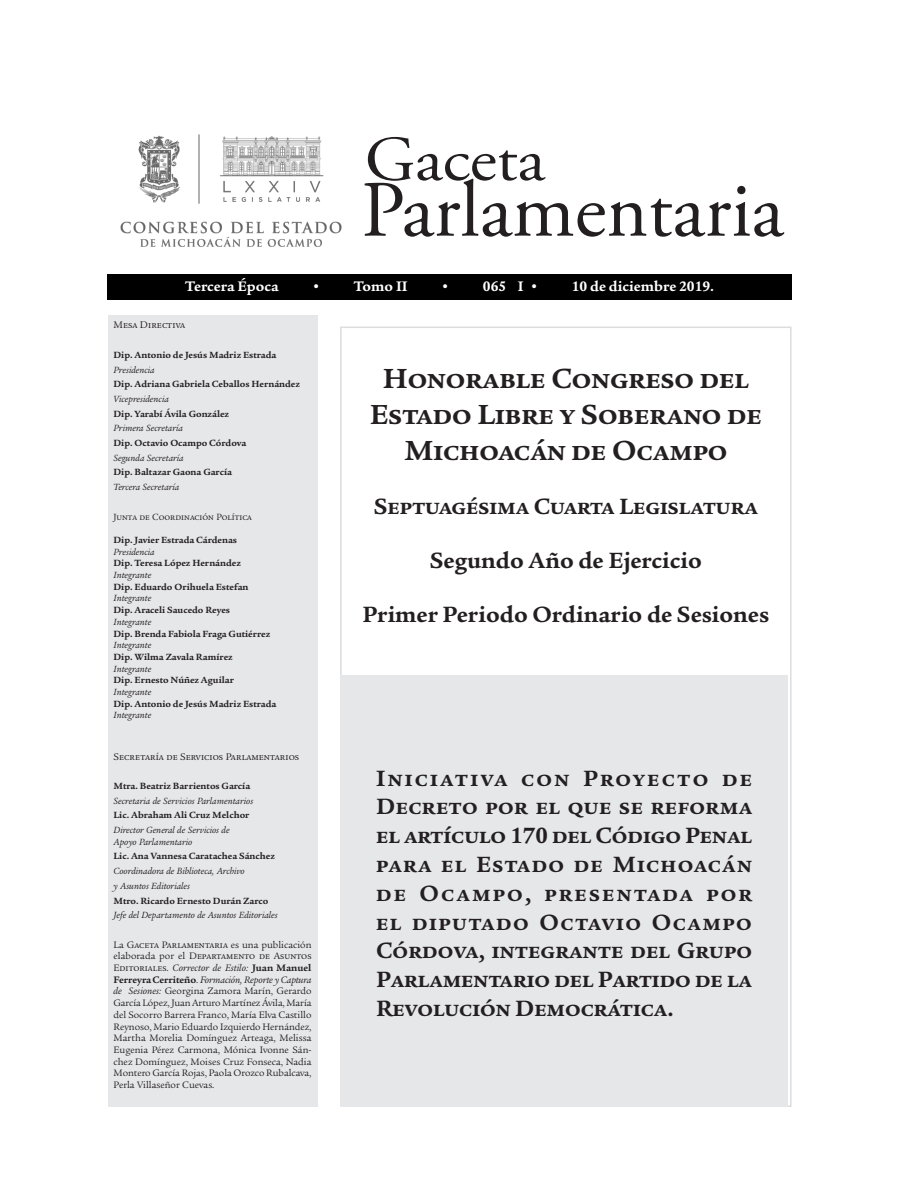
<style>
.page{position:relative;width:918px;height:1188px;background:#fff}
.page>*{position:absolute;margin:0;border:0;box-sizing:border-box;transform-origin:0 0}
.cbz{font:700 30px/36px "Legacy Serif ITC Std";color:#231f20;text-align:center}
.cbz-2{font:700 24px/28.8px "Legacy Serif ITC Std";color:#231f20;text-align:justify}
.t1{font:700 15px "Legacy Serif ITC Std";color:#fff}
.t2{font:10.5px "Legacy Serif ITC Std";color:#231f20}
.t3{font:10.2px/11.7px "Legacy Serif ITC Std";letter-spacing:-.005em;color:#231f20;text-align:justify}
.t4{font:700 9.75px "Legacy Serif ITC Std";color:#231f20}
.t5{font:italic 9.75px/11.7px "Legacy Serif ITC Std";color:#231f20}
.t6{font:9.75px "Legacy Serif ITC Std";color:#231f20}
.s1{font-style:italic}
.s2{font-weight:700}
</style>
<div class="page">
<div style="left:108px;top:274px;width:684px;height:25px;background:#000"></div>
<svg style="left:364px;top:137px;width:420px;height:100px"></svg>
<div style="left:108px;top:315px;width:210px;height:792px;background:#e6e7e9"></div>
<div style="left:340px;top:675px;width:448px;height:432px;background:#e6e7e9"></div>
<img style="left:120px;top:134px;width:222px;height:113px">
<p class="t1" style="left:185px;top:277px;width:95px">Tercera Época</p>
<p class="t1" style="left:311px;top:277px;width:11px">•</p>
<p class="t1" style="left:354px;top:277px;width:55px">Tomo II</p>
<p class="t1" style="left:441px;top:277px;width:11px">•</p>
<p class="t1" style="left:483px;top:277px;width:57px">065 I •</p>
<p class="t1" style="left:572px;top:277px;width:144px">10 de diciembre 2019.</p>
<p class="t2" style="left:114px;top:319px;width:73px">Mesa Directiva</p>
<p class="t4" style="left:114px;top:349px;width:165px">Dip. Antonio de Jesús Madriz Estrada</p>
<p class="t5" style="left:114px;top:364px;width:43px">Presidencia</p>
<p class="t4" style="left:114px;top:378px;width:188px">Dip. Adriana Gabriela Ceballos Hernández</p>
<p class="t5" style="left:114px;top:393px;width:57px">Vicepresidencia</p>
<p class="t4" style="left:114px;top:408px;width:117px">Dip. Yarabí Ávila González</p>
<p class="t5" style="left:114px;top:423px;width:71px">Primera Secretaría</p>
<p class="t4" style="left:114px;top:437px;width:134px">Dip. Octavio Ocampo Córdova</p>
<p class="t5" style="left:114px;top:452px;width:72px">Segunda Secretaría</p>
<p class="t4" style="left:114px;top:467px;width:120px">Dip. Baltazar Gaona García</p>
<p class="t5" style="left:114px;top:481px;width:67px">Tercera Secretaría</p>
<p class="t6" style="left:114px;top:511px;width:140px">Junta de Coordinación Política</p>
<p class="t4" style="left:114px;top:534px;width:125px">Dip. Javier Estrada Cárdenas</p>
<p class="t5" style="left:114px;top:546px;width:43px">Presidencia</p>
<p class="t4" style="left:114px;top:558px;width:129px">Dip. Teresa López Hernández</p>
<p class="t5" style="left:114px;top:569px;width:39px">Integrante</p>
<p class="t4" style="left:114px;top:581px;width:136px">Dip. Eduardo Orihuela Estefan</p>
<p class="t5" style="left:114px;top:593px;width:39px">Integrante</p>
<p class="t4" style="left:114px;top:604px;width:118px">Dip. Araceli Saucedo Reyes</p>
<p class="t5" style="left:114px;top:616px;width:39px">Integrante</p>
<p class="t4" style="left:114px;top:628px;width:158px">Dip. Brenda Fabiola Fraga Gutiérrez</p>
<p class="t5" style="left:114px;top:639px;width:39px">Integrante</p>
<p class="t4" style="left:114px;top:651px;width:121px">Dip. Wilma Zavala Ramírez</p>
<p class="t5" style="left:114px;top:663px;width:39px">Integrante</p>
<p class="t4" style="left:114px;top:675px;width:122px">Dip. Ernesto Núñez Aguilar</p>
<p class="t5" style="left:114px;top:686px;width:39px">Integrante</p>
<p class="t4" style="left:114px;top:698px;width:165px">Dip. Antonio de Jesús Madriz Estrada</p>
<p class="t5" style="left:114px;top:710px;width:39px">Integrante</p>
<p class="t2" style="left:114px;top:750px;width:187px">Secretaría de Servicios Parlamentarios</p>
<p class="t4" style="left:114px;top:780px;width:138px">Mtra. Beatriz Barrientos García</p>
<p class="t5" style="left:114px;top:795px;width:141px">Secretaria de Servicios Parlamentarios</p>
<p class="t4" style="left:114px;top:810px;width:137px">Lic. Abraham Ali Cruz Melchor</p>
<p class="t5" style="left:114px;top:824px;width:118px">Director General de Servicios de<br>Apoyo Parlamentario</p>
<p class="t4" style="left:114px;top:851px;width:163px">Lic. Ana Vannesa Caratachea Sánchez</p>
<p class="t5" style="left:114px;top:865px;width:133px">Coordinadora de Biblioteca, Archivo</p>
<p class="t5" style="left:114px;top:880px;width:78px">y Asuntos Editoriales</p>
<p class="t4" style="left:114px;top:895px;width:156px">Mtro. Ricardo Ernesto Durán Zarco</p>
<p class="t5" style="left:114px;top:909px;width:166px">Jefe del Departamento de Asuntos Editoriales</p>
<p class="t3" style="left:114px;top:939px;width:200px">La Gaceta Parlamentaria es una publicación elaborada por el Departamento de Asuntos Editoriales. <span class="s1">Corrector de Estilo:</span> <span class="s2">Juan Manuel Ferreyra Cerriteño</span>. <span class="s1">Formación, Reporte y Captura de Sesiones:</span> Georgina Zamora Marín, Gerardo García López, Juan Arturo Martínez Ávila, María del Socorro Barrera Franco, María Elva Castillo Reynoso, Mario Eduardo Izquierdo Hernández, Martha Morelia Domínguez Arteaga, Melissa Eugenia Pérez Carmona, Mónica Ivonne Sán&shy;chez Domínguez, Moises Cruz Fonseca, Nadia Montero García Rojas, Paola Orozco Rubalcava, Perla Villaseñor Cuevas.</p>
<p class="cbz" style="left:370px;top:361px;width:394px">Honorable Congreso del<br>Estado Libre y Soberano de<br>Michoacán de Ocampo</p>
<p class="cbz-2" style="left:374px;top:492px;width:386px">Septuagésima Cuarta Legislatura</p>
<p class="cbz-2" style="left:430px;top:546px;width:274px">Segundo Año de Ejercicio</p>
<p class="cbz-2" style="left:362px;top:600px;width:408px">Primer Periodo Ordinario de Sesiones</p>
<p class="cbz-2" style="left:376px;top:764px;width:378px">Iniciativa con Proyecto de Decreto por el que se reforma el artículo 170 del Código Penal para el Estado de Michoacán de Ocampo, presentada por el diputado Octavio Ocampo Córdova, integrante del Grupo Parlamentario del Partido de la Revolución Democrática.</p>
</div>
